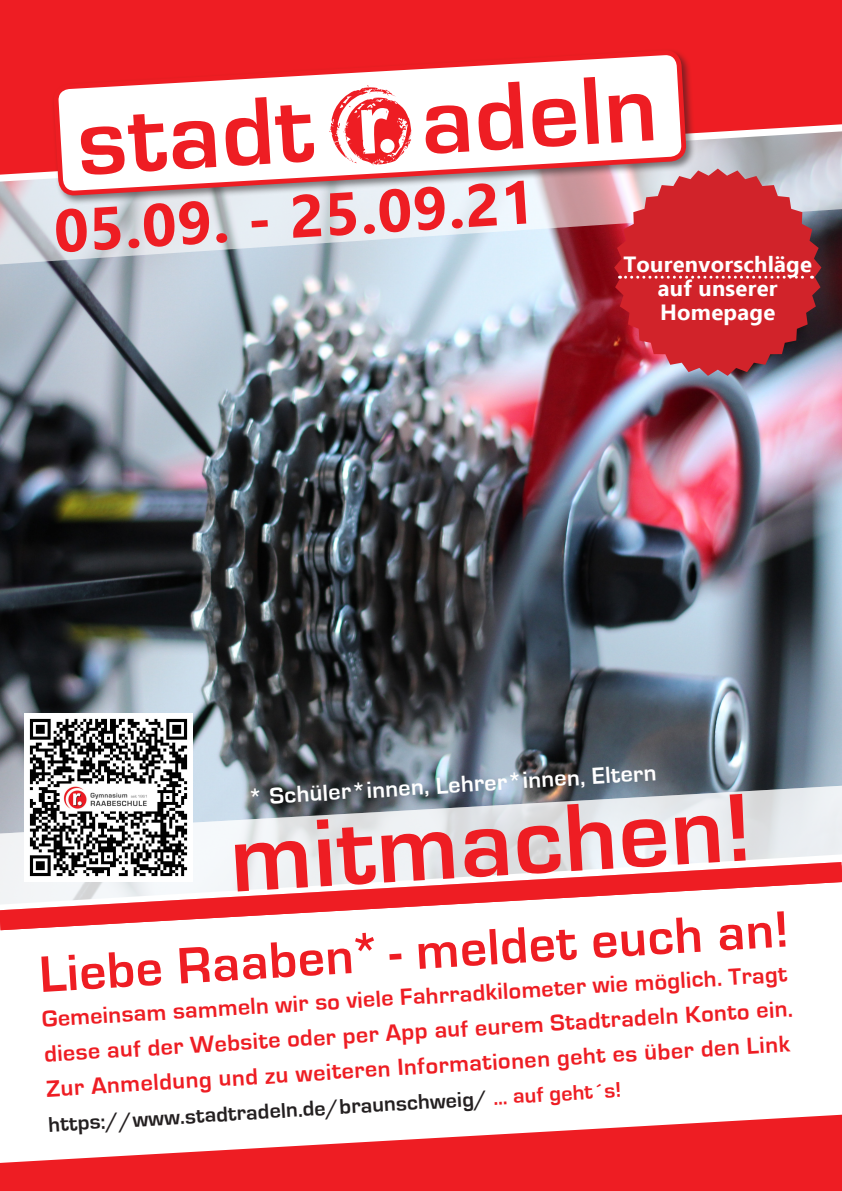
<style>
.page{position:relative;width:842px;height:1191px;background:#fff}
.page>*{position:absolute;margin:0;border:0;box-sizing:border-box;transform-origin:0 0}
.t1{font:700 100px "Eurostile";color:#ee1d23}
.t2{font:700 60px "Ebrima";color:#ee1d23}
.t3{font:700 53px "Eurostile";color:#ee1d23}
.t4{font:700 24px/34.9px "Eurostile";color:#ee1d23}
.t5{font:700 24px "Eurostile";color:#fff}
.t6{font:700 22px "Eurostile";color:#231f20}
.t7{font:700 22px/23.6px "Ebrima";letter-spacing:.01em;color:#fff;text-align:center}
.s1{color:#ee1d23}
</style>
<div class="page">
<img style="left:0;top:264px;width:842px;height:517px">
<svg style="left:0;top:175px;width:842px;height:89px;background:#cdccd5"></svg>
<svg style="left:0;top:0;width:842px;height:175px;background:#e92c32"></svg>
<svg style="left:0;top:1114px;width:842px;height:77px"></svg>
<div style="left:52px;top:48px;width:644px;height:158px;background:#231f20;opacity:.55"></div>
<svg style="left:55px;top:52px;width:629px;height:142px"></svg>
<svg style="left:328px;top:85px;width:84px;height:80px"></svg>
<svg style="left:0;top:781px;width:842px;height:70px;background:#bfc4ca"></svg>
<svg style="left:0;top:851px;width:842px;height:80px"></svg>
<svg style="left:614px;top:169px;width:207px;height:207px;background:#c53d46"></svg>
<svg style="left:619px;top:276px;width:193px;height:3px"></svg>
<img style="left:24px;top:713px;width:169px;height:168px">
<h1 class="t1" style="left:73px;top:90px;width:582px;rotate:-4deg">stadt adeln</h1>
<h2 class="t2" style="left:51px;top:186px;width:483px;rotate:-4deg">05.09. - 25.09.21</h2>
<p class="t7" style="left:623px;top:251px;width:190px">Tourenvorschläge auf unserer<br>Homepage</p>
<p class="t5" style="left:247px;top:786px;width:410px;rotate:-4deg">* Schüler*innen, Lehrer*innen, Eltern</p>
<h1 class="t1" style="left:226px;top:807px;width:524px;rotate:-4deg">mitmachen!</h1>
<h3 class="t3" style="left:37px;top:949px;width:752px;rotate:-4deg">Liebe Raaben*- meldet euch an!</h3>
<p class="t4" style="left:40px;top:1005px;width:752px;rotate:-4deg">Gemeinsam sammeln wir so viele Fahrradkilometer wie möglich. Tragt diese auf der Website oder per App auf eurem Stadtradeln Konto ein.<br>Zur Anmeldung und zu weiteren Informationen geht es über den Link</p>
<p class="t6" style="left:48px;top:1114px;width:575px;rotate:-4deg">https://www.stadtradeln.de/braunschweig/ <span class="s1">… auf geht´s!</span></p>
</div>
